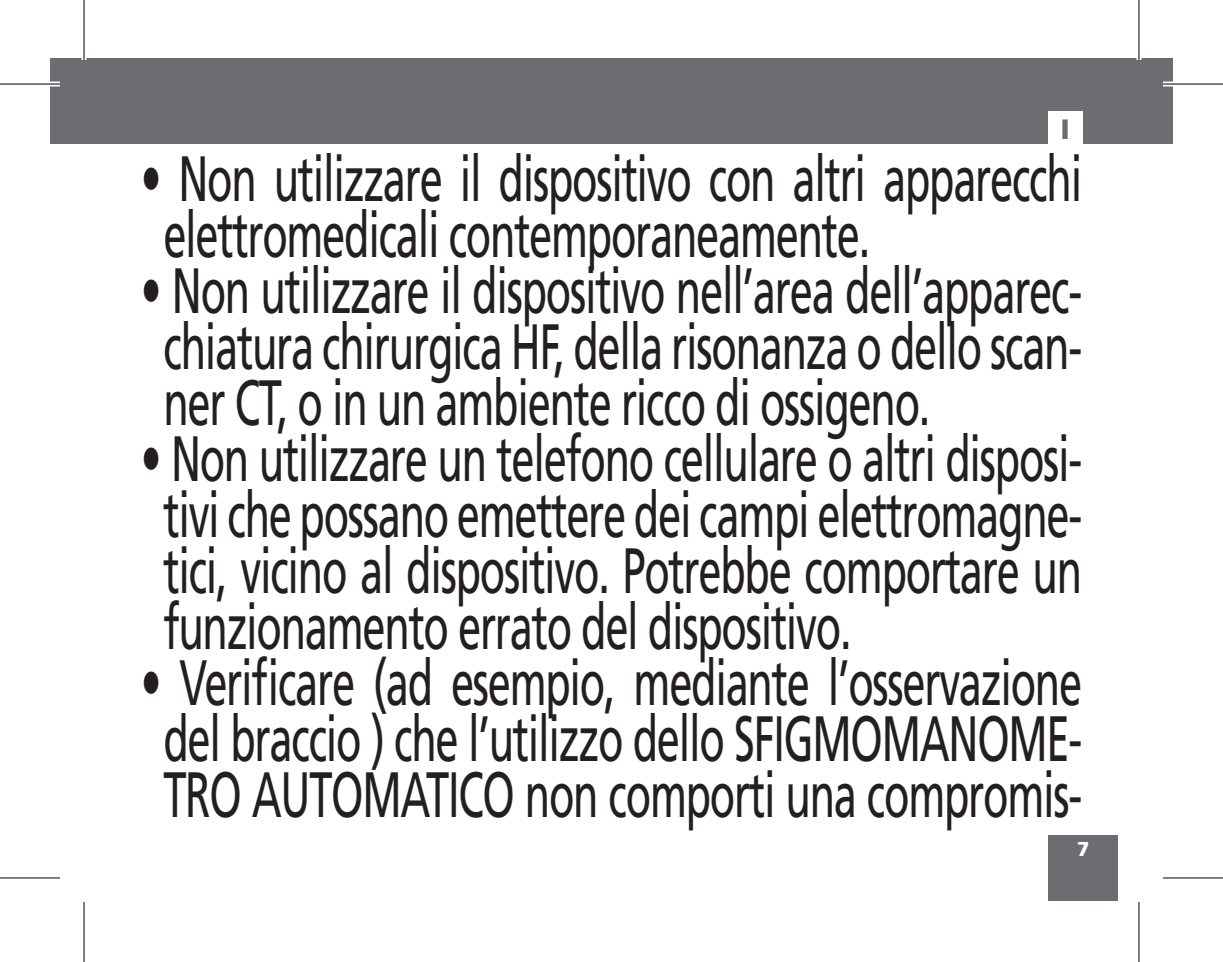
<style>
.page{position:relative;width:1223px;height:962px;background:#fff}
.page>*{position:absolute;margin:0;border:0;box-sizing:border-box;transform-origin:0 0}
.t1{font:64px/56px "Frutiger LT Std";letter-spacing:-.03em;color:#231f20;text-align:justify;scale:.65 1}
.t2{font:900 28px "Frutiger LT Std";color:#6c6d70}
.t3{font:900 20px "Frutiger LT Std";color:#fff}
</style>
<div class="page">
<div style="left:1048px;top:835px;width:70px;height:65px;background:#6c6d70"></div>
<div style="left:84px;top:58px;width:1089px;height:86px;background:#6c6d70"></div>
<div style="left:50px;top:58px;width:34px;height:86px;background:#6c6d70"></div>
<div style="left:1048px;top:111px;width:34px;height:34px;background:#fff"></div>
<div style="left:0;top:81px;width:60px;height:5px;background:#fff"></div>
<div style="left:1162px;top:81px;width:60px;height:5px;background:#fff"></div>
<svg style="left:0;top:878px;width:60px;height:1px"></svg>
<svg style="left:1163px;top:878px;width:59px;height:1px"></svg>
<hr style="left:82px;top:0;width:4px;height:60px;background:#fff">
<svg style="left:1136px;top:0;width:5px;height:60px"></svg>
<svg style="left:1139px;top:902px;width:1px;height:60px"></svg>
<hr style="left:0;top:83px;width:60px;height:2px;background:#000">
<hr style="left:1162px;top:83px;width:60px;height:2px;background:#000">
<hr style="left:0;top:877px;width:60px;height:1px;background:#000">
<hr style="left:1162px;top:877px;width:60px;height:1px;background:#000">
<hr style="left:83px;top:0;width:2px;height:60px;background:#000">
<hr style="left:83px;top:902px;width:2px;height:60px;background:#000">
<hr style="left:1138px;top:0;width:1px;height:60px;background:#000">
<hr style="left:1138px;top:902px;width:1px;height:60px;background:#000">
<p class="t2" style="left:1060px;top:112px;width:11px">I</p>
<p class="t1" style="left:163px;top:151px;width:1415px;text-indent:-23px">• Non utilizzare il dispositivo con altri apparecchi elettromedicali contemporaneamente.</p>
<p class="t1" style="left:163px;top:263px;width:1414px;text-indent:-23px">• Non utilizzare il dispositivo nell’area dell’apparec&shy;chiatura chirurgica HF, della risonanza o dello scan&shy;ner CT, o in un ambiente ricco di ossigeno.</p>
<p class="t1" style="left:163px;top:431px;width:1414px;text-indent:-23px">• Non utilizzare un telefono cellulare o altri disposi&shy;tivi che possano emettere dei campi elettromagne&shy;tici, vicino al dispositivo. Potrebbe comportare un funzionamento errato del dispositivo.</p>
<p class="t1" style="left:141px;top:655px;width:1449px;text-align:center">• Verificare (ad esempio, mediante l’osservazione del braccio ) che l’utilizzo dello SFIGMOMANOME-<br>TRO AUTOMATICO non comporti una compromis-</p>
<p class="t3" style="left:1077px;top:836px;width:14px">7</p>
</div>
